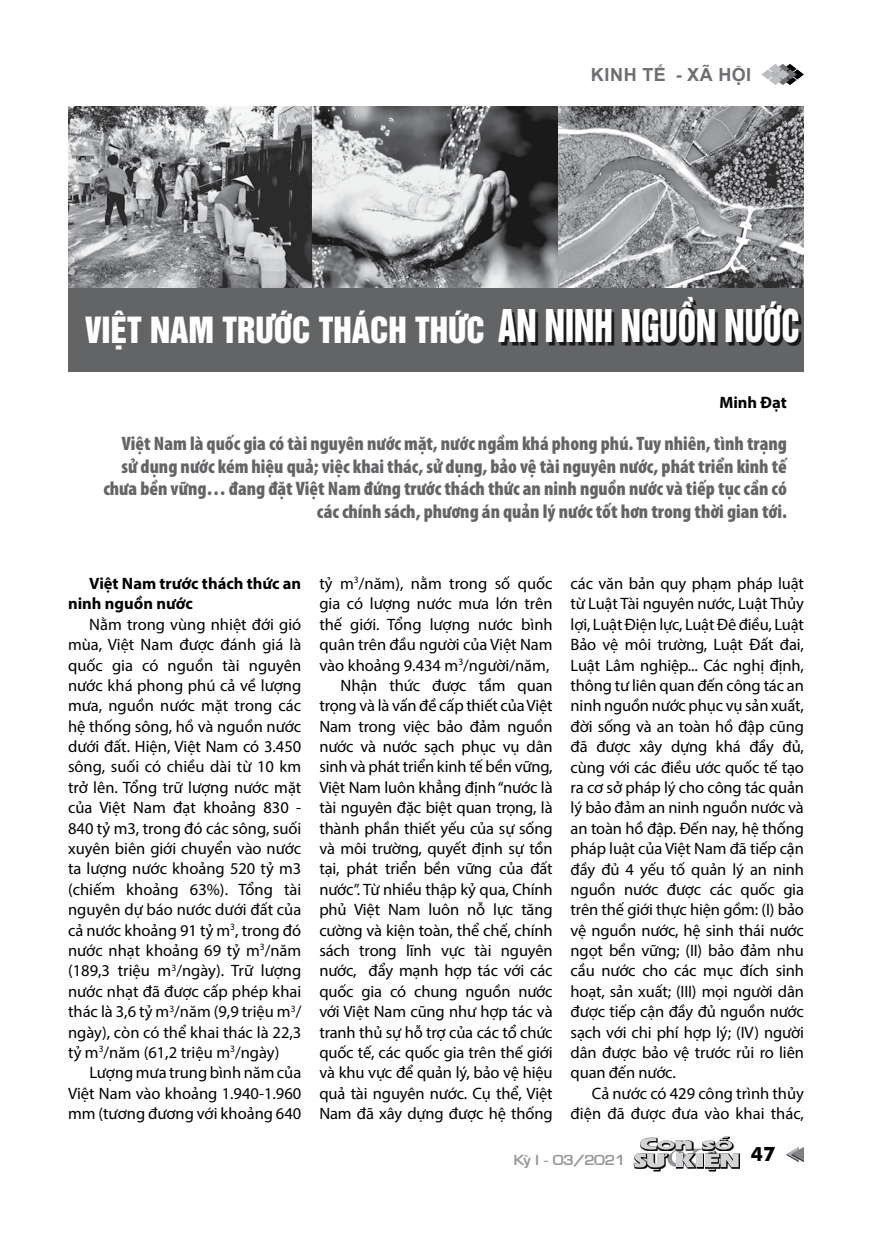
<style>
.page{position:relative;width:872px;height:1234px;background:#fff}
.page>*{position:absolute;margin:0;border:0;box-sizing:border-box;transform-origin:0 0}
.t1{font:41.25px "UTM Helvet Ins";color:#fff;scale:.8 1}
.t2{font:33px "UTM Helvet Ins";color:#fff}
.t3{font:900 condensed 19.5px/22.5px "Myriad Pro";color:#636466;text-align:right}
.t4{font:700 19.5px "Futura";color:#000}
.t5{font:700 18px "Arial";letter-spacing:.035em;color:#6d6e71}
.t6{font:16.5px/20.4px "Myriad Pro";letter-spacing:-.01em;color:#000;text-align:justify}
.t7{font:700 16.5px/20.4px "Myriad Pro";color:#000}
.t8{font:13.5px "VNI Eurasia Bold";color:#939598;scale:1.1 1}
</style>
<div class="page">
<svg style="left:761px;top:64px;width:43px;height:21px"></svg>
<svg style="left:786px;top:1147px;width:18px;height:13px"></svg>
<div style="left:720px;top:1153px;width:20px;height:15px;background:#88898a"></div>
<svg style="left:634px;top:1136px;width:104px;height:35px"></svg>
<img style="left:68px;top:106px;width:736px;height:182px">
<div style="left:68px;top:288px;width:736px;height:83px;background:#636466"></div>
<div style="left:501px;top:300px;width:300px;height:46px;background:#000;opacity:.75"></div>
<p class="t5" style="left:591px;top:62px;width:162px">KINH TẾ - XÃ HỘI</p>
<h2 class="t2" style="left:85px;top:303px;width:401px">VIỆT NAM TRƯỚC THÁCH THỨC</h2>
<h1 class="t1" style="left:498px;top:292px;width:378px">AN NINH NGUỒN NƯỚC</h1>
<p class="t7" style="left:719px;top:392px;width:69px">Minh Đạt</p>
<p class="t3" style="left:103px;top:432px;width:685px">Việt Nam là quốc gia có tài nguyên nước mặt, nước ngầm khá phong phú. Tuy nhiên, tình trạng sử dụng nước kém hiệu quả; việc khai thác, sử dụng, bảo vệ tài nguyên nước, phát triển kinh tế chưa bền vững… đang đặt Việt Nam đứng trước thách thức an ninh nguồn nước và tiếp tục cần có các chính sách, phương án quản lý nước tốt hơn trong thời gian tới.</p>
<p class="t7" style="left:68px;top:572px;width:235px;text-indent:21px">Việt Nam trước thách thức an ninh nguồn nước</p>
<p class="t6" style="left:68px;top:613px;width:235px;text-indent:21px">Nằm trong vùng nhiệt đới gió mùa, Việt Nam được đánh giá là quốc gia có nguồn tài nguyên nước khá phong phú cả về lượng mưa, nguồn nước mặt trong các hệ thống sông, hồ và nguồn nước dưới đất. Hiện, Việt Nam có 3.450 sông, suối có chiều dài từ 10 km trở lên. Tổng trữ lượng nước mặt của Việt Nam đạt khoảng 830 - 840 tỷ m3, trong đó các sông, suối xuyên biên giới chuyển vào nước ta lượng nước khoảng 520 tỷ m3 (chiếm khoảng 63%). Tổng tài nguyên dự báo nước dưới đất của cả nước khoảng 91 tỷ m<sup>3</sup>, trong đó nước nhạt khoảng 69 tỷ m<sup>3</sup>/năm (189,3 triệu m<sup>3</sup>/ngày). Trữ lượng nước nhạt đã được cấp phép khai thác là 3,6 tỷ m<sup>3</sup>/năm (9,9 triệu m<sup>3</sup>/ ngày), còn có thể khai thác là 22,3 tỷ m<sup>3</sup>/năm (61,2 triệu m<sup>3</sup>/ngày)</p>
<p class="t6" style="left:68px;top:1062px;width:235px;text-indent:21px">Lượng mưa trung bình năm của Việt Nam vào khoảng 1.940-1.960 mm (tương đương với khoảng 640</p>
<p class="t6" style="left:319px;top:573px;width:235px;text-align:right">tỷ m<sup>3</sup>/năm), nằm trong số quốc gia có lượng nước mưa lớn trên thế giới. Tổng lượng nước bình quân trên đầu người của Việt Nam vào khoảng 9.434 m<sup>3</sup>/người/năm,<br>Nhận thức được tầm quan trọng và là vấn đề cấp thiết của Việt<br>Nam trong việc bảo đảm nguồn nước và nước sạch phục vụ dân sinh và phát triển kinh tế bền vững,<br>Việt Nam luôn khẳng định “nước là tài nguyên đặc biệt quan trọng, là thành phần thiết yếu của sự sống và môi trường, quyết định sự tồn tại, phát triển bền vững của đất nước”. Từ nhiều thập kỷ qua, Chính phủ Việt Nam luôn nỗ lực tăng cường và kiện toàn, thể chế, chính sách trong lĩnh vực tài nguyên nước, đẩy mạnh hợp tác với các quốc gia có chung nguồn nước với Việt Nam cũng như hợp tác và tranh thủ sự hỗ trợ của các tổ chức quốc tế, các quốc gia trên thế giới và khu vực để quản lý, bảo vệ hiệu quả tài nguyên nước. Cụ thể, Việt<br>Nam đã xây dựng được hệ thống</p>
<p class="t6" style="left:570px;top:573px;width:235px">các văn bản quy phạm pháp luật từ Luật Tài nguyên nước, Luật Thủy lợi, Luật Điện lực, Luật Đê điều, Luật Bảo vệ môi trường, Luật Đất đai, Luật Lâm nghiệp... Các nghị định, thông tư liên quan đến công tác an ninh nguồn nước phục vụ sản xuất, đời sống và an toàn hồ đập cũng đã được xây dựng khá đầy đủ, cùng với các điều ước quốc tế tạo ra cơ sở pháp lý cho công tác quản lý bảo đảm an ninh nguồn nước và an toàn hồ đập. Đến nay, hệ thống pháp luật của Việt Nam đã tiếp cận đầy đủ 4 yếu tố quản lý an ninh nguồn nước được các quốc gia trên thế giới thực hiện gồm: (I) bảo vệ nguồn nước, hệ sinh thái nước ngọt bền vững; (II) bảo đảm nhu cầu nước cho các mục đích sinh hoạt, sản xuất; (III) mọi người dân được tiếp cận đầy đủ nguồn nước sạch với chi phí hợp lý; (IV) người dân được bảo vệ trước rủi ro liên quan đến nước.</p>
<p class="t6" style="left:570px;top:1082px;width:235px;text-align:right">Cả nước có 429 công trình thủy điện đã được đưa vào khai thác,</p>
<p class="t8" style="left:514px;top:1150px;width:103px">KyøI - 03/2021</p>
<p class="t4" style="left:751px;top:1139px;width:26px">47</p>
</div>
